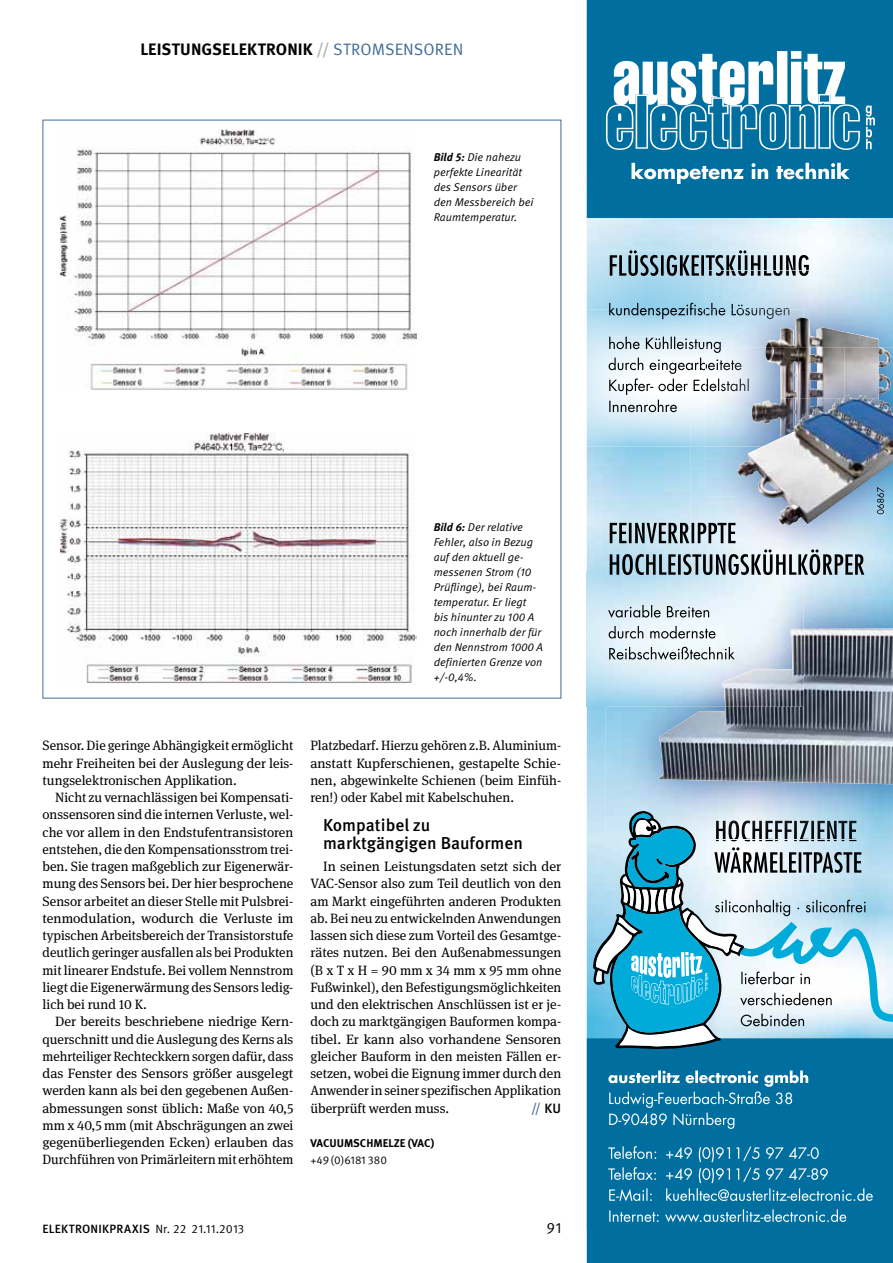
<style>
.page{position:relative;width:893px;height:1263px;background:#fff}
.page>*{position:absolute;margin:0;border:0;box-sizing:border-box;transform-origin:0 0}
.t1{font:500 17.25px/18px "Meta Pro";color:#000}
.t2{font:700 16.5px "Meta Pro";letter-spacing:.005em;color:#000}
.t3{font:15px "Meta Pro";color:#000}
.t4{font:13.5px/17.2px "Meta Serif Pro";color:#000;text-align:justify}
.t5{font:500 13.5px "Meta Pro";color:#406c92}
.t6{font:500 12px "Meta Pro";letter-spacing:.02em;color:#000}
.t7{font:italic 11.25px/15px "Meta Pro";color:#000}
.t8{font:700 11.25px "Meta Pro";color:#000}
.t9{font:11.25px "Meta Pro";letter-spacing:-.005em;color:#000}
.s1{color:#b1b3b4}
.s2{font-weight:400;color:#406c92}
.s3{font-weight:700}
.s4{color:#000}
.s5{font-weight:400}
</style>
<div class="page">
<svg style="left:587px;top:0;width:306px;height:1263px;background:#368fb6"></svg>
<svg style="left:608px;top:1070px;width:265px;height:152px;background:#1d7faa"></svg>
<svg style="left:631px;top:163px;width:219px;height:21px"></svg>
<svg style="left:613px;top:412px;width:123px;height:111px;background:#b7ddf0"></svg>
<img style="left:606px;top:571px;width:287px;height:53px">
<img style="left:864px;top:624px;width:29px;height:4px">
<img style="left:606px;top:707px;width:11px;height:104px">
<img style="left:867px;top:784px;width:26px;height:27px">
<img style="left:810px;top:784px;width:57px;height:27px">
<img style="left:810px;top:628px;width:83px;height:156px">
<img style="left:706px;top:271px;width:187px;height:226px">
<img style="left:817px;top:318px;width:61px;height:29px">
<img style="left:848px;top:497px;width:45px;height:74px">
<img style="left:690px;top:412px;width:46px;height:34px">
<svg style="left:609px;top:250px;width:208px;height:162px;background:#b3c8d3"></svg>
<img style="left:864px;top:571px;width:29px;height:4px">
<img style="left:706px;top:379px;width:43px;height:12px">
<img style="left:765px;top:347px;width:126px;height:51px">
<img style="left:848px;top:398px;width:43px;height:39px">
<img style="left:736px;top:394px;width:112px;height:129px">
<img style="left:587px;top:575px;width:30px;height:132px">
<svg style="left:608px;top:523px;width:256px;height:136px;background:#b6c5d0"></svg>
<svg style="left:617px;top:647px;width:193px;height:164px;background:#99acbd"></svg>
<svg style="left:593px;top:811px;width:300px;height:238px"></svg>
<svg style="left:877px;top:487px;width:7px;height:27px"></svg>
<svg style="left:606px;top:51px;width:269px;height:99px"></svg>
<img style="left:60px;top:129px;width:357px;height:260px">
<img style="left:60px;top:432px;width:357px;height:251px">
<p class="t2" style="left:140px;top:39px;width:325px">LEISTUNGSELEKTRONIK <span class="s1">//</span> <span class="s2">STROMSENSOREN</span></p>
<p class="t7" style="left:434px;top:150px;width:101px"><span class="s3">Bild 5:</span> Die nahezu perfekte Linearität des Sensors über den Messbereich bei<br>Raumtemperatur.</p>
<p class="t7" style="left:434px;top:520px;width:111px"><span class="s3">Bild 6:</span> Der relative<br>Fehler, also in Bezug auf den aktuell ge&shy;messenen Strom (10<br>Prüflinge), bei Raum&shy;temperatur. Er liegt bis hinunter zu 100 A noch innerhalb der für den Nennstrom 1000 A definierten Grenze von +/-0,4%.</p>
<p class="t4" style="left:43px;top:736px;width:252px">Sensor. Die geringe Abhängigkeit ermöglicht mehr Freiheiten bei der Auslegung der leis&shy;tungselektronischen Applikation.</p>
<p class="t4" style="left:43px;top:788px;width:252px;text-indent:13px">Nicht zu vernachlässigen bei Kompensati&shy;onssensoren sind die internen Verluste, wel&shy;che vor allem in den Endstufentransistoren entstehen, die den Kompensationsstrom trei&shy;ben. Sie tragen maßgeblich zur Eigenerwär&shy;mung des Sensors bei. Der hier besprochene Sensor arbeitet an dieser Stelle mit Pulsbrei&shy;tenmodulation, wodurch die Verluste im typischen Arbeitsbereich der Transistorstufe deutlich geringer ausfallen als bei Produkten mit linearer Endstufe. Bei vollem Nennstrom liegt die Eigenerwärmung des Sensors ledig&shy;lich bei rund 10 K.</p>
<p class="t4" style="left:43px;top:1012px;width:252px;text-indent:13px">Der bereits beschriebene niedrige Kern&shy;querschnitt und die Auslegung des Kerns als mehrteiliger Rechteckkern sorgen dafür, dass das Fenster des Sensors größer ausgelegt werden kann als bei den gegebenen Außen&shy;abmessungen sonst üblich: Maße von 40,5 mm x 40,5 mm (mit Abschrägungen an zwei gegenüberliegenden Ecken) erlauben das Durchführen von Primärleitern mit erhöhtem</p>
<p class="t4" style="left:310px;top:736px;width:252px">Platzbedarf. Hierzu gehören z.B. Aluminium&shy;anstatt Kupferschienen, gestapelte Schie&shy;nen, abgewinkelte Schienen (beim Einfüh&shy;ren!) oder Kabel mit Kabelschuhen.</p>
<p class="t1" style="left:323px;top:816px;width:201px">Kompatibel zu marktgängigen Bauformen</p>
<p class="t4" style="left:310px;top:857px;width:252px;text-indent:13px">In seinen Leistungsdaten setzt sich der VAC-Sensor also zum Teil deutlich von den am Markt eingeführten anderen Produkten ab. Bei neu zu entwickelnden Anwendungen lassen sich diese zum Vorteil des Gesamtge&shy;rätes nutzen. Bei den Außenabmessungen (B x T x H = 90 mm x 34 mm x 95 mm ohne Fußwinkel), den Befestigungsmöglichkeiten und den elektrischen Anschlüssen ist er je&shy;doch zu marktgängigen Bauformen kompa&shy;tibel. Er kann also vorhandene Sensoren gleicher Bauform in den meisten Fällen er&shy;setzen, wobei die Eignung immer durch den Anwender in seiner spezifischen Applikation überprüft werden muss.</p>
<p class="t5" style="left:531px;top:1099px;width:29px">// <span class="s4">KU</span></p>
<p class="t8" style="left:310px;top:1136px;width:125px">VACUUMSCHMELZE (VAC)</p>
<p class="t9" style="left:310px;top:1153px;width:78px">+49(0)6181 380</p>
<p class="t6" style="left:43px;top:1221px;width:203px">ELEKTRONIKPRAXIS <span class="s5">Nr. 22 21.11.2013</span></p>
<p class="t3" style="left:546px;top:1218px;width:16px">91</p>
</div>
